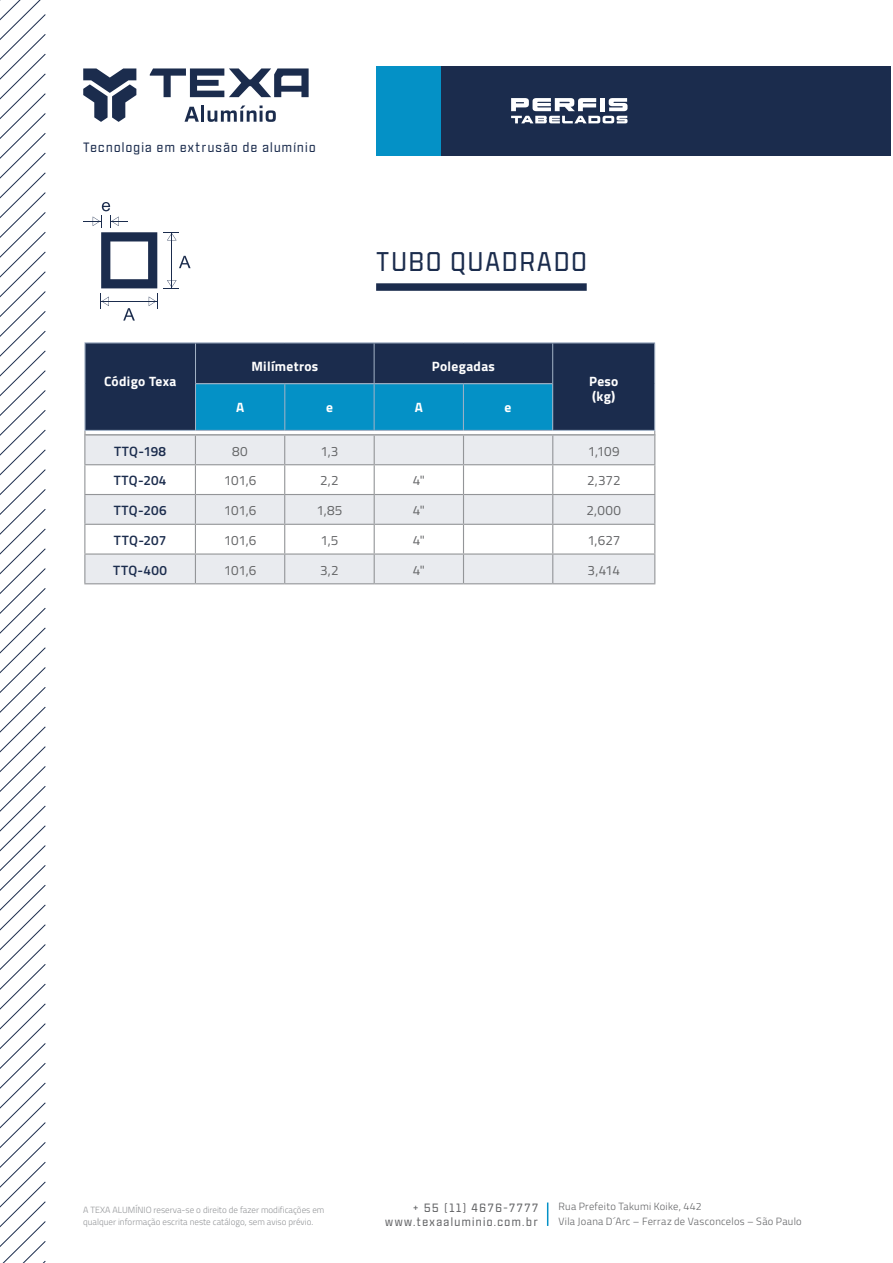
<style>
.page{position:relative;width:893px;height:1263px;background:#fff}
.page>*{position:absolute;margin:0;border:0;box-sizing:border-box;transform-origin:0 0}
.t1{font:300 27px "Cutmark";letter-spacing:.075em;color:#1b2c4d}
.t2{font:13.5px "Titillium Web";letter-spacing:-.005em;color:#636466}
.t3{font:700 13.5px/15px "Titillium Web";letter-spacing:.025em;color:#fff}
.t4{font:600 13.5px "Titillium Web";letter-spacing:.02em;color:#1b2c4d}
.t5{font:300 13.5px "Cutmark";letter-spacing:.1em;color:#1b2c4d}
.t6{font:300 12px/14.4px "Cutmark";letter-spacing:.12em;color:#636466;text-align:right}
.t7{font:300 10.5px/15px "Titillium Web";letter-spacing:.025em;color:#636466}
.t8{font:300 9px/12px "Titillium Web";color:#939598}
</style>
<div class="page">
<svg style="left:150px;top:68px;width:159px;height:29px"></svg>
<svg style="left:83px;top:68px;width:53px;height:54px"></svg>
<svg style="left:185px;top:107px;width:14px;height:15px"></svg>
<hr style="left:201px;top:106px;width:3px;height:16px;background:#1b2c4d">
<svg style="left:208px;top:106px;width:68px;height:16px"></svg>
<div style="left:441px;top:66px;width:450px;height:90px;background:#1b2c4d"></div>
<div style="left:376px;top:66px;width:65px;height:90px;background:#0491c6"></div>
<svg style="left:0;top:0;width:46px;height:1263px"></svg>
<svg style="left:511px;top:98px;width:116px;height:25px"></svg>
<div style="left:376px;top:283px;width:211px;height:8px;background:#1b2c4d"></div>
<svg style="left:547px;top:1202px;width:1px;height:24px"></svg>
<svg style="left:83px;top:202px;width:108px;height:119px"></svg>
<div style="left:86px;top:343px;width:568px;height:87px;background:#1b2c4d"></div>
<hr style="left:84px;top:342px;width:112px;height:1px;background:#a4b3c6">
<hr style="left:84px;top:343px;width:2px;height:41px;background:#a4b3c6">
<hr style="left:84px;top:384px;width:2px;height:46px;background:#a4b3c6">
<hr style="left:84px;top:430px;width:112px;height:1px;background:#a4b3c6">
<hr style="left:196px;top:342px;width:89px;height:1px;background:#a4b3c6">
<hr style="left:285px;top:342px;width:89px;height:1px;background:#a4b3c6">
<hr style="left:374px;top:342px;width:89px;height:1px;background:#a4b3c6">
<hr style="left:463px;top:342px;width:90px;height:1px;background:#a4b3c6">
<hr style="left:195px;top:343px;width:1px;height:41px;background:#a4b3c6">
<hr style="left:374px;top:343px;width:1px;height:40px;background:#a4b3c6">
<hr style="left:553px;top:342px;width:102px;height:1px;background:#a4b3c6">
<hr style="left:553px;top:430px;width:102px;height:1px;background:#a4b3c6">
<hr style="left:552px;top:343px;width:1px;height:41px;background:#a4b3c6">
<hr style="left:654px;top:343px;width:1px;height:41px;background:#a4b3c6">
<hr style="left:654px;top:384px;width:1px;height:46px;background:#a4b3c6">
<hr style="left:196px;top:383px;width:89px;height:1px;background:#a4b3c6">
<hr style="left:285px;top:383px;width:89px;height:1px;background:#a4b3c6">
<hr style="left:374px;top:383px;width:89px;height:1px;background:#a4b3c6">
<hr style="left:463px;top:383px;width:89px;height:1px;background:#a4b3c6">
<div style="left:86px;top:435px;width:568px;height:148px;background:#e9ebef"></div>
<svg style="left:86px;top:465px;width:568px;height:88px"></svg>
<svg style="left:195px;top:384px;width:358px;height:199px"></svg>
<svg style="left:654px;top:431px;width:1px;height:152px"></svg>
<hr style="left:84px;top:434px;width:111px;height:1px;background:#939598">
<hr style="left:195px;top:434px;width:90px;height:1px;background:#939598">
<hr style="left:285px;top:434px;width:89px;height:1px;background:#939598">
<hr style="left:374px;top:434px;width:89px;height:1px;background:#939598">
<hr style="left:463px;top:434px;width:90px;height:1px;background:#939598">
<hr style="left:553px;top:434px;width:102px;height:1px;background:#939598">
<hr style="left:84px;top:464px;width:111px;height:1px;background:#939598">
<hr style="left:195px;top:464px;width:90px;height:1px;background:#939598">
<hr style="left:285px;top:464px;width:89px;height:1px;background:#939598">
<hr style="left:374px;top:464px;width:89px;height:1px;background:#939598">
<hr style="left:463px;top:464px;width:90px;height:1px;background:#939598">
<hr style="left:553px;top:464px;width:102px;height:1px;background:#939598">
<hr style="left:84px;top:494px;width:111px;height:1px;background:#939598">
<hr style="left:195px;top:494px;width:90px;height:1px;background:#939598">
<hr style="left:285px;top:494px;width:89px;height:1px;background:#939598">
<hr style="left:374px;top:494px;width:89px;height:1px;background:#939598">
<hr style="left:463px;top:494px;width:90px;height:1px;background:#939598">
<hr style="left:553px;top:494px;width:102px;height:1px;background:#939598">
<hr style="left:84px;top:524px;width:111px;height:1px;background:#939598">
<hr style="left:195px;top:524px;width:90px;height:1px;background:#939598">
<hr style="left:285px;top:524px;width:89px;height:1px;background:#939598">
<hr style="left:374px;top:524px;width:89px;height:1px;background:#939598">
<hr style="left:463px;top:524px;width:90px;height:1px;background:#939598">
<hr style="left:553px;top:524px;width:102px;height:1px;background:#939598">
<hr style="left:84px;top:553px;width:111px;height:2px;background:#939598">
<hr style="left:195px;top:553px;width:90px;height:2px;background:#939598">
<hr style="left:285px;top:553px;width:89px;height:2px;background:#939598">
<hr style="left:374px;top:553px;width:89px;height:2px;background:#939598">
<hr style="left:463px;top:553px;width:90px;height:2px;background:#939598">
<hr style="left:553px;top:553px;width:102px;height:2px;background:#939598">
<hr style="left:84px;top:583px;width:111px;height:1px;background:#939598">
<hr style="left:195px;top:583px;width:90px;height:1px;background:#939598">
<hr style="left:285px;top:583px;width:89px;height:1px;background:#939598">
<hr style="left:374px;top:583px;width:89px;height:1px;background:#939598">
<hr style="left:463px;top:583px;width:90px;height:1px;background:#939598">
<hr style="left:553px;top:583px;width:102px;height:1px;background:#939598">
<svg style="left:84px;top:431px;width:2px;height:152px"></svg>
<h2 class="t5" style="left:83px;top:140px;width:234px">Tecnologia em extrusão de alumínio</h2>
<h1 class="t1" style="left:376px;top:247px;width:212px">TUBO QUADRADO</h1>
<h2 class="t3" style="left:104px;top:373px;width:74px">Código Texa</h2>
<h2 class="t3" style="left:251px;top:358px;width:68px">Milímetros</h2>
<h2 class="t3" style="left:432px;top:358px;width:65px">Polegadas</h2>
<h2 class="t3" style="left:236px;top:399px;width:10px">A</h2>
<h2 class="t3" style="left:326px;top:399px;width:8px">e</h2>
<h2 class="t3" style="left:415px;top:399px;width:10px">A</h2>
<h2 class="t3" style="left:505px;top:399px;width:8px">e</h2>
<h2 class="t3" style="left:589px;top:373px;width:31px">Peso (kg)</h2>
<h2 class="t4" style="left:114px;top:441px;width:54px">TTQ-198</h2>
<h2 class="t2" style="left:232px;top:441px;width:17px">80</h2>
<h2 class="t2" style="left:320px;top:441px;width:20px">1,3</h2>
<h2 class="t2" style="left:588px;top:441px;width:34px">1,109</h2>
<h2 class="t4" style="left:114px;top:471px;width:54px">TTQ-204</h2>
<h2 class="t2" style="left:224px;top:471px;width:34px">101,6</h2>
<h2 class="t2" style="left:320px;top:471px;width:20px">2,2</h2>
<h2 class="t2" style="left:413px;top:471px;width:13px">4"</h2>
<h2 class="t2" style="left:587px;top:471px;width:35px">2,372</h2>
<h2 class="t4" style="left:114px;top:500px;width:54px">TTQ-206</h2>
<h2 class="t2" style="left:224px;top:501px;width:34px">101,6</h2>
<h2 class="t2" style="left:316px;top:501px;width:28px">1,85</h2>
<h2 class="t2" style="left:413px;top:501px;width:13px">4"</h2>
<h2 class="t2" style="left:586px;top:501px;width:36px">2,000</h2>
<h2 class="t4" style="left:114px;top:530px;width:54px">TTQ-207</h2>
<h2 class="t2" style="left:224px;top:530px;width:34px">101,6</h2>
<h2 class="t2" style="left:320px;top:530px;width:20px">1,5</h2>
<h2 class="t2" style="left:413px;top:530px;width:13px">4"</h2>
<h2 class="t2" style="left:587px;top:530px;width:34px">1,627</h2>
<h2 class="t4" style="left:113px;top:560px;width:55px">TTQ-400</h2>
<h2 class="t2" style="left:224px;top:560px;width:34px">101,6</h2>
<h2 class="t2" style="left:320px;top:560px;width:20px">3,2</h2>
<h2 class="t2" style="left:413px;top:560px;width:13px">4"</h2>
<h2 class="t2" style="left:588px;top:560px;width:34px">3,414</h2>
<p class="t8" style="left:83px;top:1203px;width:243px">A TEXA ALUMÍNIO reserva-se o direito de fazer modificações em qualquer informação escrita neste catálogo, sem aviso prévio.</p>
<h3 class="t6" style="left:385px;top:1200px;width:154px">+ 55 (11) 4676-7777 www.texaaluminio.com.br</h3>
<p class="t7" style="left:558px;top:1198px;width:245px">Rua Prefeito Takumi Koike, 442<br>Vila Joana D´Arc – Ferraz de Vasconcelos – São Paulo</p>
</div>
